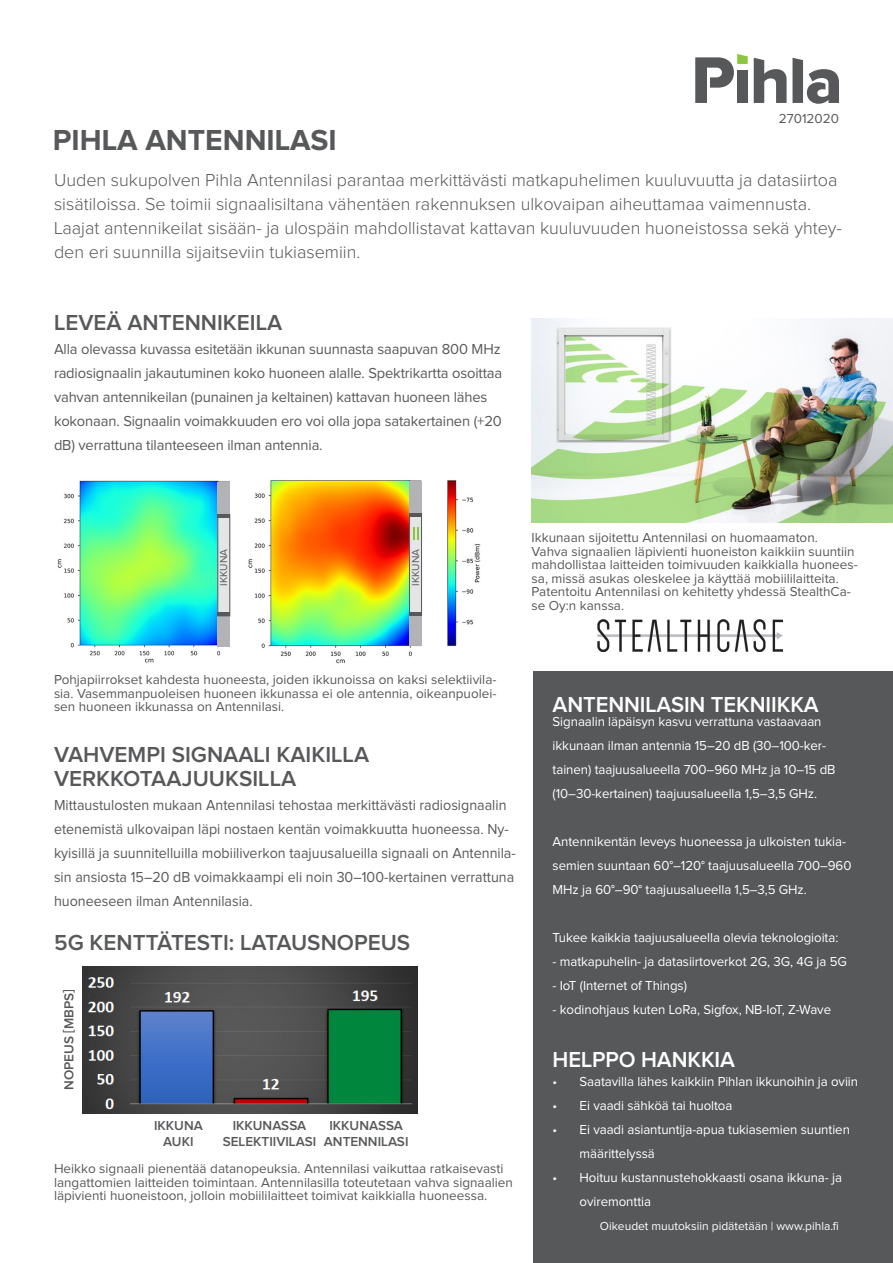
<style>
.page{position:relative;width:893px;height:1263px;background:#fff}
.page>*{position:absolute;margin:0;border:0;box-sizing:border-box;transform-origin:0 0}
.TUOTTEEN_NIMI{font:700 30px "Proxima Nova";color:#57585a}
.Otsikko_leipätekstis{font:600 22.5px/24px "Proxima Nova";color:#57585a}
.Otsikko_leipätekstis-2{font:600 22.5px "Proxima Nova";letter-spacing:-.005em;color:#fff}
.Leipäteksti{font:600 22.5px "Proxima Nova";color:#57585a}
.Ingressi{font:300 18px/24px "Proxima Nova";color:#57585a}
.Leipäteksti-2{font:15px/24px "Proxima Nova";color:#57585a;scale:.95 1}
.Leipäteksti-3{font:15px/24px "Proxima Nova";color:#57585a}
.Kuvateksti{font:13.5px/13.5px "Proxima Nova";color:#57585a}
.Boxin_leipäteksti_va{font:13.5px/24px "Proxima Nova";letter-spacing:-.005em;color:#fff}
.Otsikko_leipätekstis-3{font:600 13.5px "Proxima Nova";color:#57585a}
.www_valkoinen{font:12px "Proxima Nova";color:#fff}
.Leipäteksti-4{font:10.5px "Proxima Nova";color:#57585a}
</style>
<div class="page">
<svg style="left:695px;top:54px;width:53px;height:49px"></svg>
<svg style="left:754px;top:58px;width:85px;height:46px"></svg>
<div style="left:534px;top:672px;width:359px;height:591px;background:#57585a"></div>
<img style="left:532px;top:319px;width:361px;height:203px">
<img style="left:83px;top:966px;width:334px;height:148px">
<img style="left:57px;top:480px;width:424px;height:184px">
<div style="left:409px;top:481px;width:13px;height:165px;background:#b2b3b7"></div>
<div style="left:409px;top:514px;width:13px;height:102px;background:#e4e5e7;border:1px solid #57585a"></div>
<hr style="left:409px;top:513px;width:13px;height:4px;background:#57585a">
<svg style="left:413px;top:527px;width:6px;height:12px"></svg>
<svg style="left:409px;top:612px;width:13px;height:3px"></svg>
<div style="left:217px;top:482px;width:13px;height:164px;background:#b2b3b7"></div>
<div style="left:217px;top:514px;width:13px;height:102px;background:#e4e5e7;border:1px solid #57585a"></div>
<svg style="left:217px;top:514px;width:13px;height:3px"></svg>
<hr style="left:217px;top:612px;width:13px;height:4px;background:#57585a">
<img style="left:597px;top:619px;width:186px;height:32px">
<p class="TUOTTEEN_NIMI" style="left:53px;top:126px;width:285px">PIHLA ANTENNILASI</p>
<p class="Kuvateksti" style="left:779px;top:112px;width:62px">27012020</p>
<p class="Ingressi" style="left:54px;top:169px;width:789px">Uuden sukupolven Pihla Antennilasi parantaa merkittävästi matkapuhelimen kuuluvuutta ja datasiirtoa sisätiloissa. Se toimii signaalisiltana vähentäen rakennuksen ulkovaipan aiheuttamaa vaimennusta.<br>Laajat antennikeilat sisään- ja ulospäin mahdollistavat kattavan kuuluvuuden huoneistossa sekä yhtey&shy;den eri suunnilla sijaitseviin tukiasemiin.</p>
<p class="Leipäteksti" style="left:54px;top:312px;width:230px">LEVEÄ ANTENNIKEILA</p>
<p class="Leipäteksti-3" style="left:54px;top:338px;width:450px">Alla olevassa kuvassa esitetään ikkunan suunnasta saapuvan 800 MHz radiosignaalin jakautuminen koko huoneen alalle. Spektrikartta osoittaa vahvan antennikeilan (punainen ja keltainen) kattavan huoneen lähes kokonaan. Signaalin voimakkuuden ero voi olla jopa satakertainen (+20 dB) verrattuna tilanteeseen ilman antennia.</p>
<p class="Leipäteksti-4" style="left:219px;top:586px;width:38px;rotate:-90deg">IKKUNA</p>
<p class="Leipäteksti-4" style="left:411px;top:586px;width:38px;rotate:-90deg">IKKUNA</p>
<p class="Kuvateksti" style="left:532px;top:531px;width:328px">Ikkunaan sijoitettu Antennilasi on huomaamaton.<br>Vahva signaalien läpivienti huoneiston kaikkiin suuntiin mahdollistaa laitteiden toimivuuden kaikkialla huonees&shy;sa, missä asukas oleskelee ja käyttää mobiililaitteita.<br>Patentoitu Antennilasi on kehitetty yhdessä StealthCa&shy;se Oy:n kanssa.</p>
<p class="Kuvateksti" style="left:54px;top:674px;width:444px;text-align:justify">Pohjapiirrokset kahdesta huoneesta, joiden ikkunoissa on kaksi selektiivila&shy;sia. Vasemmanpuoleisen huoneen ikkunassa ei ole antennia, oikeanpuolei&shy;sen huoneen ikkunassa on Antennilasi.</p>
<p class="Otsikko_leipätekstis" style="left:54px;top:743px;width:317px">VAHVEMPI SIGNAALI KAIKILLA<br>VERKKOTAAJUUKSILLA</p>
<p class="Leipäteksti-2" style="left:54px;top:794px;width:488px">Mittaustulosten mukaan Antennilasi tehostaa merkittävästi radiosignaalin etenemistä ulkovaipan läpi nostaen kentän voimakkuutta huoneessa. Ny&shy;kyisillä ja suunnitelluilla mobiiliverkon taajuusalueilla signaali on Antennila&shy;sin ansiosta 15–20 dB voimakkaampi eli noin 30–100-kertainen verrattuna huoneeseen ilman Antennilasia.</p>
<p class="Otsikko_leipätekstis" style="left:54px;top:931px;width:358px">5G KENTTÄTESTI: LATAUSNOPEUS</p>
<p class="Otsikko_leipätekstis-3" style="left:63px;top:1090px;width:102px;rotate:-90deg">NOPEUS [MBPS]</p>
<p class="Otsikko_leipätekstis-3" style="left:154px;top:1119px;width:50px">IKKUNA</p>
<p class="Otsikko_leipätekstis-3" style="left:163px;top:1136px;width:32px">AUKI</p>
<p class="Otsikko_leipätekstis-3" style="left:233px;top:1119px;width:75px">IKKUNASSA</p>
<p class="Otsikko_leipätekstis-3" style="left:223px;top:1136px;width:95px">SELEKTIIVILASI</p>
<p class="Otsikko_leipätekstis-3" style="left:329px;top:1119px;width:75px">IKKUNASSA</p>
<p class="Otsikko_leipätekstis-3" style="left:324px;top:1136px;width:86px">ANTENNILASI</p>
<p class="Kuvateksti" style="left:54px;top:1162px;width:460px">Heikko signaali pienentää datanopeuksia. Antennilasi vaikuttaa ratkaisevasti langattomien laitteiden toimintaan. Antennilasilla toteutetaan vahva signaalien läpivienti huoneistoon, jolloin mobiililaitteet toimivat kaikkialla huoneessa.</p>
<p class="Otsikko_leipätekstis-2" style="left:553px;top:694px;width:268px">ANTENNILASIN TEKNIIKKA</p>
<p class="Boxin_leipäteksti_va" style="left:553px;top:710px;width:284px">Signaalin läpäisyn kasvu verrattuna vastaavaan ikkunaan ilman antennia 15–20 dB (30–100-ker&shy;tainen) taajuusalueella 700–960 MHz ja 10–15 dB (10–30-kertainen) taajuusalueella 1,5–3,5 GHz.</p>
<p class="Boxin_leipäteksti_va" style="left:553px;top:830px;width:300px">Antennikentän leveys huoneessa ja ulkoisten tukia&shy;semien suuntaan 60°–120° taajuusalueella 700–960<br>MHz ja 60°–90° taajuusalueella 1,5–3,5 GHz.</p>
<p class="Boxin_leipäteksti_va" style="left:553px;top:926px;width:287px">Tukee kaikkia taajuusalueella olevia teknologioita:</p>
<p class="Boxin_leipäteksti_va" style="left:553px;top:950px;width:296px">- matkapuhelin- ja datasiirtoverkot 2G, 3G, 4G ja 5G</p>
<p class="Boxin_leipäteksti_va" style="left:553px;top:974px;width:136px">- IoT (Internet of Things)</p>
<p class="Boxin_leipäteksti_va" style="left:553px;top:998px;width:280px">- kodinohjaus kuten LoRa, Sigfox, NB-IoT, Z-Wave</p>
<p class="Otsikko_leipätekstis-2" style="left:553px;top:1049px;width:184px">HELPPO HANKKIA</p>
<p class="Boxin_leipäteksti_va" style="left:553px;top:1070px;width:307px">• Saatavilla lähes kaikkiin Pihlan ikkunoihin ja oviin</p>
<p class="Boxin_leipäteksti_va" style="left:553px;top:1094px;width:181px">• Ei vaadi sähköä tai huoltoa</p>
<p class="Boxin_leipäteksti_va" style="left:580px;top:1118px;width:272px;text-indent:-27px">• Ei vaadi asiantuntija-apua tukiasemien suuntien määrittelyssä</p>
<p class="Boxin_leipäteksti_va" style="left:580px;top:1166px;width:264px;text-indent:-27px">• Hoituu kustannustehokkaasti osana ikkuna- ja oviremonttia</p>
<p class="www_valkoinen" style="left:600px;top:1221px;width:241px">Oikeudet muutoksiin pidätetään | www.pihla.fi</p>
</div>
